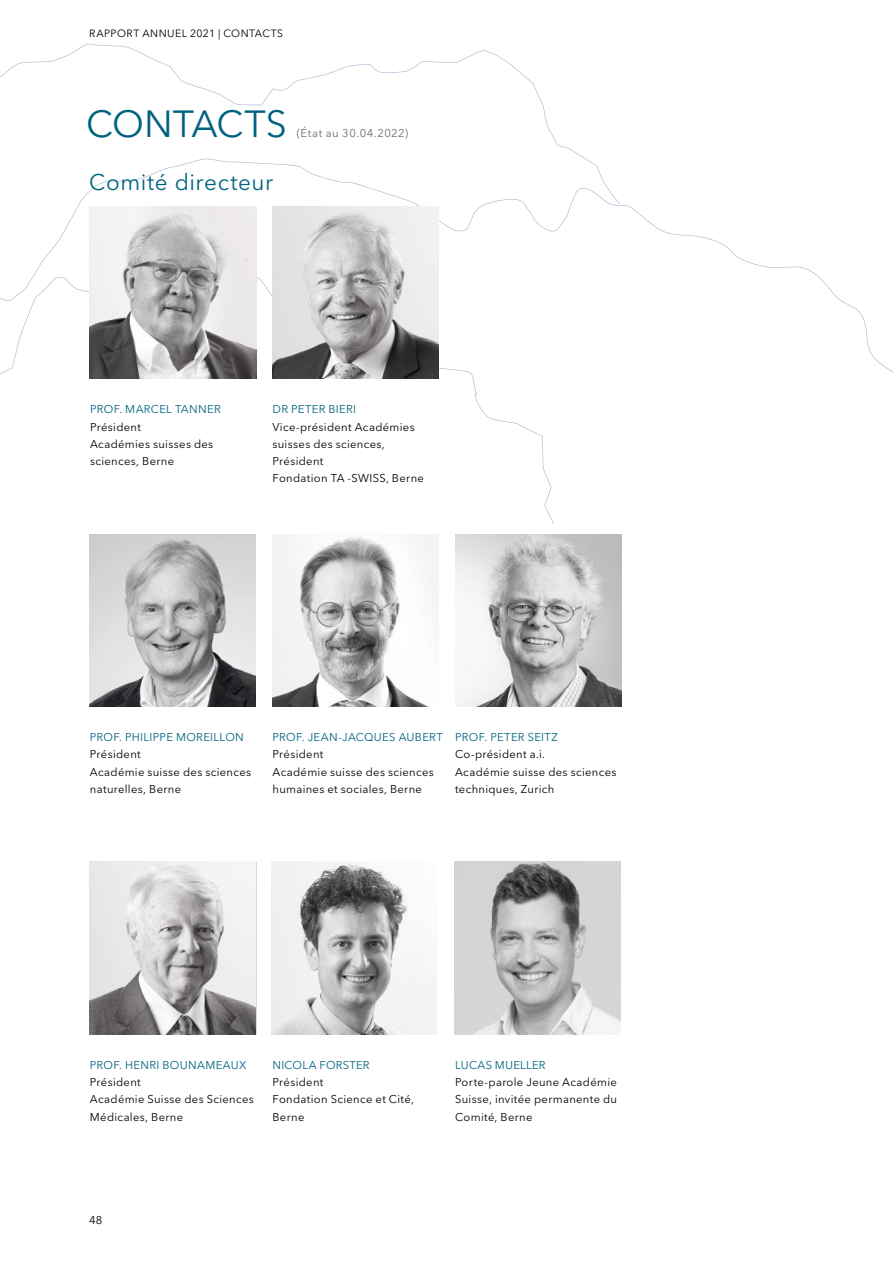
<style>
.page{position:relative;width:893px;height:1263px;background:#fff}
.page>*{position:absolute;margin:0;border:0;box-sizing:border-box;transform-origin:0 0}
.t1{font:37.5px "Avenir Next LT Pro";color:#006281}
.t2{font:22.5px "Avenir Next LT Pro";letter-spacing:.02em;color:#006281}
.t3{font:11.25px/17.2px "Avenir Next LT Pro";letter-spacing:.03em;color:#000}
.t4{font:11.25px "Avenir Next LT Pro";letter-spacing:.025em;color:#006281}
.t5{font:11.25px "Avenir Next LT Pro";letter-spacing:.05em;color:#706f6f}
.t6{font:10.5px "Avenir Next LT Pro";letter-spacing:.045em;color:#000}
</style>
<div class="page">
<svg style="left:0;top:267px;width:554px;height:257px"></svg>
<svg style="left:0;top:43px;width:620px;height:224px"></svg>
<img style="left:272px;top:534px;width:167px;height:173px">
<img style="left:455px;top:534px;width:167px;height:173px">
<img style="left:272px;top:206px;width:167px;height:173px">
<img style="left:90px;top:206px;width:166px;height:173px">
<img style="left:89px;top:534px;width:167px;height:173px">
<img style="left:89px;top:862px;width:167px;height:172px">
<img style="left:272px;top:862px;width:164px;height:172px">
<img style="left:455px;top:862px;width:166px;height:172px">
<p class="t6" style="left:89px;top:27px;width:195px">RAPPORT ANNUEL 2021 | CONTACTS</p>
<h1 class="t1" style="left:86px;top:102px;width:202px">CONTACTS</h1>
<p class="t5" style="left:297px;top:127px;width:113px">(État au 30.04.2022)</p>
<h2 class="t2" style="left:89px;top:168px;width:185px">Comité directeur</h2>
<p class="t4" style="left:90px;top:403px;width:132px">PROF. MARCEL TANNER</p>
<p class="t3" style="left:90px;top:418px;width:125px">Président<br>Académies suisses des sciences, Berne</p>
<p class="t4" style="left:272px;top:403px;width:85px">DR PETER BIERI</p>
<p class="t3" style="left:272px;top:418px;width:153px">Vice-président Académies suisses des sciences,<br>Président<br>Fondation TA -SWISS, Berne</p>
<p class="t4" style="left:90px;top:730px;width:155px">PROF. PHILIPPE MOREILLON</p>
<p class="t3" style="left:90px;top:746px;width:163px">Président<br>Académie suisse des sciences naturelles, Berne</p>
<p class="t4" style="left:272px;top:730px;width:172px">PROF. JEAN-JACQUES AUBERT</p>
<p class="t3" style="left:272px;top:746px;width:163px">Président<br>Académie suisse des sciences humaines et sociales, Berne</p>
<p class="t4" style="left:455px;top:730px;width:104px">PROF. PETER SEITZ</p>
<p class="t3" style="left:455px;top:746px;width:163px">Co-président a.i.<br>Académie suisse des sciences techniques, Zurich</p>
<p class="t4" style="left:90px;top:1058px;width:158px">PROF. HENRI BOUNAMEAUX</p>
<p class="t3" style="left:90px;top:1073px;width:165px">Président<br>Académie Suisse des Sciences<br>Médicales, Berne</p>
<p class="t4" style="left:272px;top:1058px;width:99px">NICOLA FORSTER</p>
<p class="t3" style="left:272px;top:1073px;width:143px">Président<br>Fondation Science et Cité,<br>Berne</p>
<p class="t3" style="left:89px;top:1212px;width:15px">48</p>
<p class="t4" style="left:455px;top:1058px;width:92px">LUCAS MUELLER</p>
<p class="t3" style="left:455px;top:1073px;width:164px;text-align:justify">Porte-parole Jeune Académie Suisse, invitée permanente du Comité, Berne</p>
</div>
